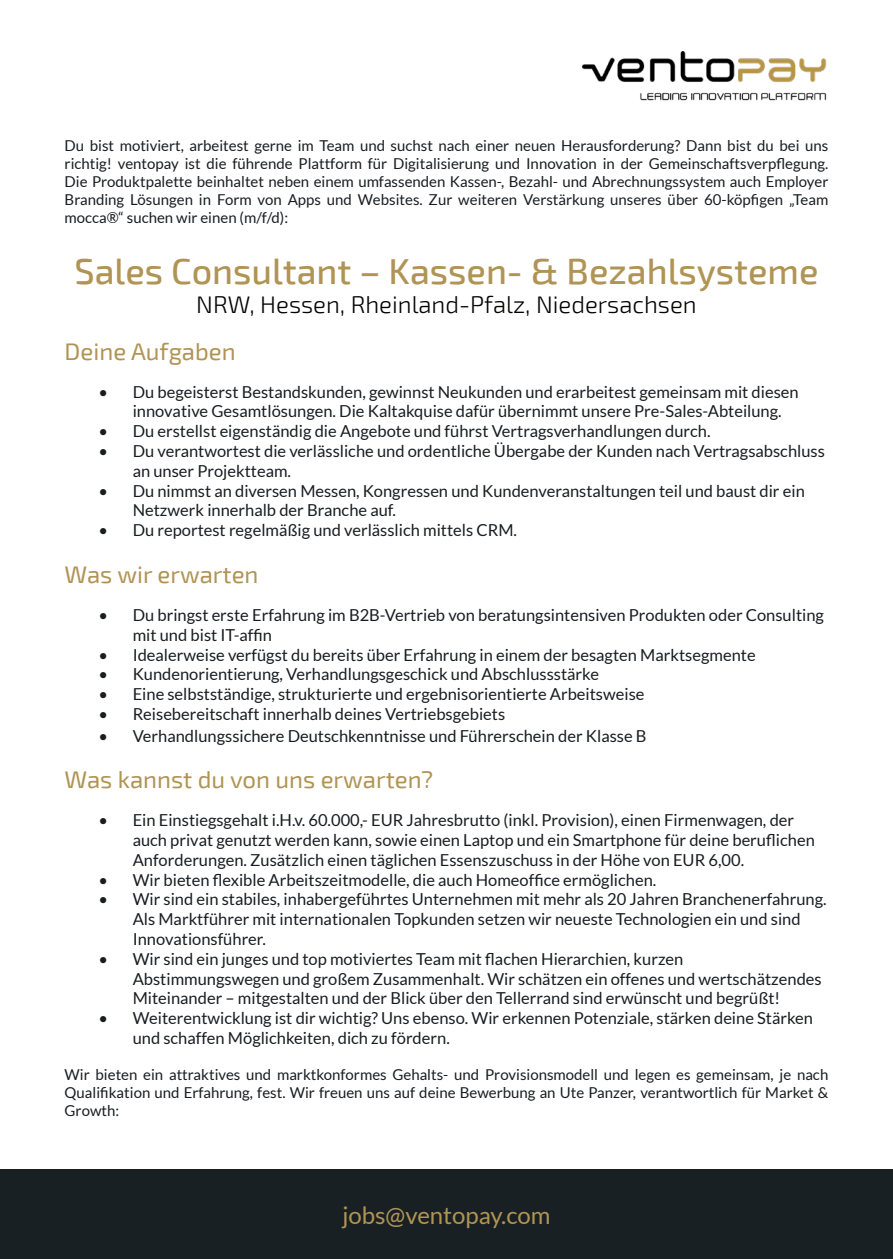
<style>
.page{position:relative;width:893px;height:1259px;background:#fff}
.page>*{position:absolute;margin:0;border:0;box-sizing:border-box;transform-origin:0 0}
.t1{font:500 36px "Exo 2";color:#b09454}
.t2{font:24px "Exo 2";color:#b09454}
.t3{font:300 24px "Exo 2";color:#040503}
.t4{font:24px "Lato";color:#b09454}
.t5{font:16.5px/19.8px "Lato";color:#191d21}
.t6{font:15px/18px "Lato";color:#191d21;text-align:justify}
</style>
<div class="page">
<div style="left:0;top:1169px;width:893px;height:90px;background:#182023"></div>
<img style="left:583px;top:52px;width:244px;height:49px">
<p class="t6" style="left:65px;top:136px;width:765px">Du bist motiviert, arbeitest gerne im Team und suchst nach einer neuen Herausforderung? Dann bist du bei uns richtig! ventopay ist die führende Plattform für Digitalisierung und Innovation in der Gemeinschaftsverpflegung.<br>Die Produktpalette beinhaltet neben einem umfassenden Kassen-, Bezahl- und Abrechnungssystem auch Employer Branding Lösungen in Form von Apps und Websites. Zur weiteren Verstärkung unseres über 60-köpfigen „Team mocca®“ suchen wir einen (m/f/d):</p>
<h1 class="t1" style="left:74px;top:250px;width:746px">Sales Consultant – Kassen- &amp; Bezahlsysteme</h1>
<h2 class="t3" style="left:196px;top:291px;width:502px">NRW, Hessen, Rheinland-Pfalz, Niedersachsen</h2>
<h2 class="t2" style="left:65px;top:337px;width:173px">Deine Aufgaben</h2>
<p class="t5" style="left:133px;top:382px;width:667px;text-indent:-34px">• Du begeisterst Bestandskunden, gewinnst Neukunden und erarbeitest gemeinsam mit diesen innovative Gesamtlösungen. Die Kaltakquise dafür übernimmt unsere Pre-Sales-Abteilung.</p>
<p class="t5" style="left:99px;top:421px;width:613px">• Du erstellst eigenständig die Angebote und führst Vertragsverhandlungen durch.</p>
<p class="t5" style="left:133px;top:441px;width:694px;text-indent:-34px">• Du verantwortest die verlässliche und ordentliche Übergabe der Kunden nach Vertragsabschluss an unser Projektteam.</p>
<p class="t5" style="left:133px;top:481px;width:674px;text-indent:-34px">• Du nimmst an diversen Messen, Kongressen und Kundenveranstaltungen teil und baust dir ein<br>Netzwerk innerhalb der Branche auf.</p>
<p class="t5" style="left:99px;top:520px;width:420px">• Du reportest regelmäßig und verlässlich mittels CRM.</p>
<h2 class="t2" style="left:65px;top:560px;width:195px">Was wir erwarten</h2>
<p class="t5" style="left:133px;top:605px;width:693px;text-indent:-34px">• Du bringst erste Erfahrung im B2B-Vertrieb von beratungsintensiven Produkten oder Consulting mit und bist IT-affin</p>
<p class="t5" style="left:99px;top:644px;width:658px">• Idealerweise verfügst du bereits über Erfahrung in einem der besagten Marktsegmente</p>
<p class="t5" style="left:99px;top:664px;width:502px">• Kundenorientierung, Verhandlungsgeschick und Abschlussstärke</p>
<p class="t5" style="left:99px;top:684px;width:547px">• Eine selbstständige, strukturierte und ergebnisorientierte Arbeitsweise</p>
<p class="t5" style="left:99px;top:704px;width:408px">• Reisebereitschaft innerhalb deines Vertriebsgebiets</p>
<p class="t5" style="left:99px;top:725px;width:549px">• Verhandlungssichere Deutschkenntnisse und Führerschein der Klasse B</p>
<h2 class="t2" style="left:65px;top:766px;width:370px">Was kannst du von uns erwarten?</h2>
<p class="t5" style="left:133px;top:810px;width:684px;text-indent:-34px">• Ein Einstiegsgehalt i.H.v. 60.000,- EUR Jahresbrutto (inkl. Provision), einen Firmenwagen, der auch privat genutzt werden kann, sowie einen Laptop und ein Smartphone für deine beruflichen<br>Anforderungen. Zusätzlich einen täglichen Essenszuschuss in der Höhe von EUR 6,00.</p>
<p class="t5" style="left:99px;top:869px;width:559px">• Wir bieten flexible Arbeitszeitmodelle, die auch Homeoffice ermöglichen.</p>
<p class="t5" style="left:133px;top:889px;width:696px;text-indent:-34px">• Wir sind ein stabiles, inhabergeführtes Unternehmen mit mehr als 20 Jahren Branchenerfahrung.<br>Als Marktführer mit internationalen Topkunden setzen wir neueste Technologien ein und sind<br>Innovationsführer.</p>
<p class="t5" style="left:133px;top:949px;width:690px;text-indent:-34px">• Wir sind ein junges und top motiviertes Team mit flachen Hierarchien, kurzen<br>Abstimmungswegen und großem Zusammenhalt. Wir schätzen ein offenes und wertschätzendes<br>Miteinander – mitgestalten und der Blick über den Tellerrand sind erwünscht und begrüßt!</p>
<p class="t5" style="left:133px;top:1008px;width:682px;text-indent:-34px">• Weiterentwicklung ist dir wichtig? Uns ebenso. Wir erkennen Potenziale, stärken deine Stärken und schaffen Möglichkeiten, dich zu fördern.</p>
<p class="t6" style="left:65px;top:1065px;width:765px">Wir bieten ein attraktives und marktkonformes Gehalts- und Provisionsmodell und legen es gemeinsam, je nach Qualifikation und Erfahrung, fest. Wir freuen uns auf deine Bewerbung an Ute Panzer, verantwortlich für Market &amp; Growth:</p>
<h2 class="t4" style="left:342px;top:1202px;width:210px">jobs@ventopay.com</h2>
</div>
